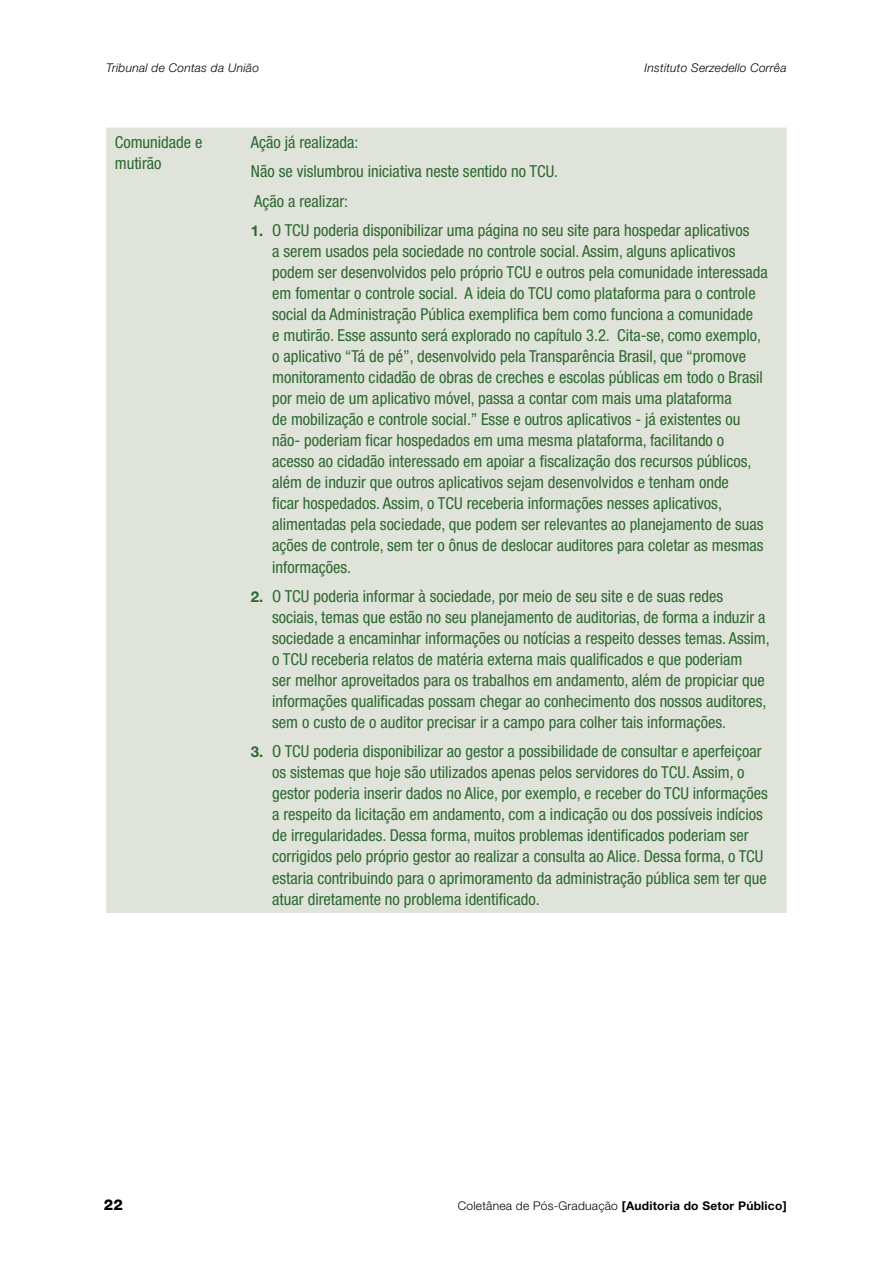
<style>
.page{position:relative;width:893px;height:1263px;background:#fff}
.page>*{position:absolute;margin:0;border:0;box-sizing:border-box;transform-origin:0 0}
.t1{font:condensed 16.5px/21px "Helvetica Neue LT Std";color:#2d6830}
.t2{font:800 15px "Helvetica Neue LT Std";color:#000}
.t3{font:700 12px "Helvetica Neue LT Std";letter-spacing:.02em;color:#000}
.t4{font:italic 300 12px "Helvetica Neue LT Std";letter-spacing:.02em;color:#000}
.s1{font-weight:700;font-stretch:normal;font-size:15px}
.s2{font-weight:300}
</style>
<div class="page">
<div style="left:106px;top:128px;width:681px;height:785px;background:#e0e3d9"></div>
<p class="t4" style="left:106px;top:61px;width:154px">Tribunal de Contas da União</p>
<p class="t4" style="left:645px;top:61px;width:144px">Instituto Serzedello Corrêa</p>
<p class="t1" style="left:115px;top:131px;width:89px">Comunidade e mutirão</p>
<p class="t1" style="left:251px;top:127px;width:309px;line-height:29.5px">Ação já realizada:<br>Não se vislumbrou iniciativa neste sentido no TCU.<br>Ação a realizar:</p>
<p class="t1" style="left:272px;top:220px;width:497px;text-indent:-21px"><span class="s1">1.</span> O TCU poderia disponibilizar uma página no seu site para hospedar aplicativos<br>a serem usados pela sociedade no controle social. Assim, alguns aplicativos podem ser desenvolvidos pelo próprio TCU e outros pela comunidade interessada em fomentar o controle social. A ideia do TCU como plataforma para o controle social da Administração Pública exemplifica bem como funciona a comunidade<br>e mutirão. Esse assunto será explorado no capítulo 3.2. Cita-se, como exemplo, o aplicativo “Tá de pé”, desenvolvido pela Transparência Brasil, que “promove monitoramento cidadão de obras de creches e escolas públicas em todo o Brasil por meio de um aplicativo móvel, passa a contar com mais uma plataforma<br>de mobilização e controle social.” Esse e outros aplicativos - já existentes ou não- poderiam ficar hospedados em uma mesma plataforma, facilitando o acesso ao cidadão interessado em apoiar a fiscalização dos recursos públicos, além de induzir que outros aplicativos sejam desenvolvidos e tenham onde<br>ficar hospedados. Assim, o TCU receberia informações nesses aplicativos, alimentadas pela sociedade, que podem ser relevantes ao planejamento de suas ações de controle, sem ter o ônus de deslocar auditores para coletar as mesmas informações.</p>
<p class="t1" style="left:272px;top:585px;width:499px;text-indent:-21px"><span class="s1">2.</span> O TCU poderia informar à sociedade, por meio de seu site e de suas redes sociais, temas que estão no seu planejamento de auditorias, de forma a induzir a sociedade a encaminhar informações ou notícias a respeito desses temas. Assim, o TCU receberia relatos de matéria externa mais qualificados e que poderiam<br>ser melhor aproveitados para os trabalhos em andamento, além de propiciar que informações qualificadas possam chegar ao conhecimento dos nossos auditores, sem o custo de o auditor precisar ir a campo para colher tais informações.</p>
<p class="t1" style="left:272px;top:741px;width:497px;text-indent:-21px"><span class="s1">3.</span> O TCU poderia disponibilizar ao gestor a possibilidade de consultar e aperfeiçoar os sistemas que hoje são utilizados apenas pelos servidores do TCU. Assim, o gestor poderia inserir dados no Alice, por exemplo, e receber do TCU informações a respeito da licitação em andamento, com a indicação ou dos possíveis indícios de irregularidades. Dessa forma, muitos problemas identificados poderiam ser corrigidos pelo próprio gestor ao realizar a consulta ao Alice. Dessa forma, o TCU estaria contribuindo para o aprimoramento da administração pública sem ter que atuar diretamente no problema identificado.</p>
<p class="t2" style="left:104px;top:1195px;width:20px">22</p>
<p class="t3" style="left:458px;top:1198px;width:330px"><span class="s2">Coletânea de Pós-Graduação</span> [Auditoria do Setor Público]</p>
</div>
